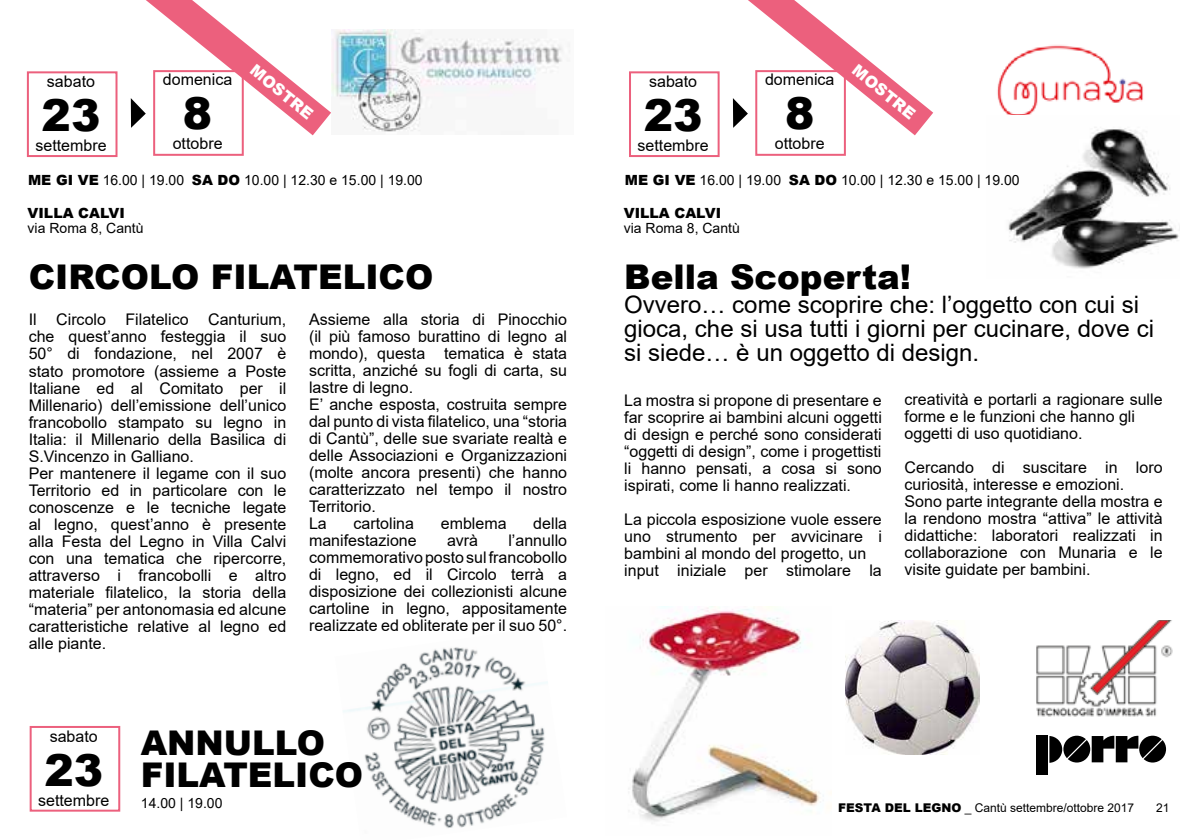
<style>
.page{position:relative;width:1191px;height:840px;background:#fff}
.page>*{position:absolute;margin:0;border:0;box-sizing:border-box;transform-origin:0 0}
.t1{font:900 44px "Arial";color:#000}
.t2{font:900 34px/32px "Arial";color:#000}
.t3{font:24px/24px "Arial";color:#000}
.t4{font:16px/17px "Arial";color:#000}
.t5{font:900 16px "Arial";color:#fff}
.t6{font:14px "Arial";color:#000}
.t7{font:900 14px "Arial";color:#000}
.t8{font:12px "Arial";color:#000}
.s1{font-weight:900}
</style>
<div class="page">
<img style="left:343px;top:647px;width:205px;height:181px">
<div style="left:27px;top:71px;width:90px;height:86px;border:2px solid #ec607d"></div>
<div style="left:30px;top:725px;width:90px;height:86px;background:#fff;border:2px solid #ec607d"></div>
<div style="left:153px;top:70px;width:91px;height:86px;border:2px solid #ec607d"></div>
<svg style="left:131px;top:0;width:200px;height:150px"></svg>
<img style="left:331px;top:30px;width:239px;height:102px">
<div style="left:629px;top:71px;width:90px;height:86px;border:2px solid #ec607d"></div>
<div style="left:755px;top:70px;width:91px;height:86px;border:2px solid #ec607d"></div>
<svg style="left:733px;top:0;width:200px;height:150px"></svg>
<img style="left:997px;top:45px;width:146px;height:70px">
<img style="left:628px;top:606px;width:196px;height:216px">
<img style="left:1008px;top:127px;width:171px;height:142px">
<img style="left:845px;top:620px;width:134px;height:134px">
<div style="left:1036px;top:735px;width:12px;height:39px;background:#000"></div>
<svg style="left:1049px;top:735px;width:117px;height:27px"></svg>
<img style="left:1036px;top:620px;width:137px;height:97px">
<p class="t5" style="left:260px;top:59px;width:77px;rotate:39deg">MOSTRE</p>
<p class="t4" style="left:163px;top:71px;width:71px">domenica</p>
<h1 class="t1" style="left:183px;top:81px;width:31px">8</h1>
<p class="t4" style="left:173px;top:135px;width:51px">ottobre</p>
<p class="t6" style="left:28px;top:170px;width:396px"><span class="s1">ME GI VE</span> 16.00 | 19.00 <span class="s1">SA DO</span> 10.00 | 12.30 e 15.00 | 19.00</p>
<p class="t4" style="left:47px;top:73px;width:50px">sabato</p>
<h1 class="t1" style="left:42px;top:83px;width:60px">23</h1>
<p class="t4" style="left:35px;top:137px;width:73px">settembre</p>
<p class="t7" style="left:28px;top:203px;width:99px">VILLA CALVI</p>
<p class="t6" style="left:28px;top:218px;width:117px">via Roma 8, Cantù</p>
<h2 class="t2" style="left:29px;top:259px;width:406px">CIRCOLO FILATELICO</h2>
<p class="t4" style="left:29px;top:311px;width:259px">Il Circolo Filatelico Canturium, che quest’anno festeggia il suo<br>50° di fondazione, nel 2007 è stato promotore (assieme a Poste<br>Italiane ed al Comitato per il<br>Millenario) dell’emissione dell’unico francobollo stampato su legno in<br>Italia: il Millenario della Basilica di<br>S.Vincenzo in Galliano.<br>Per mantenere il legame con il suo<br>Territorio ed in particolare con le conoscenze e le tecniche legate al legno, quest’anno è presente alla Festa del Legno in Villa Calvi con una tematica che ripercorre, attraverso i francobolli e altro materiale filatelico, la storia della “materia” per antonomasia ed alcune caratteristiche relative al legno ed alle piante.</p>
<p class="t4" style="left:309px;top:310px;width:259px">Assieme alla storia di Pinocchio (il più famoso burattino di legno al mondo), questa tematica è stata scritta, anziché su fogli di carta, su lastre di legno.<br>E’ anche esposta, costruita sempre dal punto di vista filatelico, una “storia di Cantù”, delle sue svariate realtà e delle Associazioni e Organizzazioni (molte ancora presenti) che hanno caratterizzato nel tempo il nostro<br>Territorio.<br>La</p>
<p class="t4" style="left:353px;top:514px;width:62px">cartolina</p>
<p class="t4" style="left:441px;top:514px;width:67px">emblema</p>
<p class="t4" style="left:533px;top:514px;width:35px">della</p>
<p class="t4" style="left:309px;top:531px;width:109px">manifestazione</p>
<p class="t4" style="left:447px;top:531px;width:33px">avrà</p>
<p class="t4" style="left:309px;top:531px;width:259px;text-align:justify;text-indent:199px">l’annullo commemorativo posto sul francobollo di legno, ed il Circolo terrà a disposizione dei collezionisti alcune cartoline in legno, appositamente realizzate ed obliterate per il suo 50°.</p>
<p class="t4" style="left:50px;top:727px;width:50px">sabato</p>
<h1 class="t1" style="left:44px;top:737px;width:60px">23</h1>
<p class="t4" style="left:38px;top:791px;width:73px">settembre</p>
<h2 class="t2" style="left:141px;top:725px;width:224px">ANNULLO<br>FILATELICO</h2>
<p class="t6" style="left:141px;top:792px;width:83px">14.00 | 19.00</p>
<p class="t4" style="left:649px;top:73px;width:50px">sabato</p>
<h1 class="t1" style="left:644px;top:83px;width:60px">23</h1>
<p class="t4" style="left:637px;top:137px;width:73px">settembre</p>
<p class="t4" style="left:765px;top:71px;width:71px">domenica</p>
<h1 class="t1" style="left:785px;top:81px;width:31px">8</h1>
<p class="t4" style="left:775px;top:135px;width:51px">ottobre</p>
<p class="t5" style="left:862px;top:59px;width:77px;rotate:39deg">MOSTRE</p>
<p class="t6" style="left:625px;top:170px;width:396px"><span class="s1">ME GI VE</span> 16.00 | 19.00 <span class="s1">SA DO</span> 10.00 | 12.30 e 15.00 | 19.00</p>
<p class="t7" style="left:624px;top:203px;width:99px">VILLA CALVI</p>
<p class="t6" style="left:624px;top:218px;width:117px">via Roma 8, Cantù</p>
<h2 class="t2" style="left:624px;top:259px;width:288px">Bella Scoperta!</h2>
<h3 class="t3" style="left:624px;top:292px;width:531px">Ovvero… come scoprire che: l’oggetto con cui si gioca, che si usa tutti i giorni per cucinare, dove ci si siede… è un oggetto di design.</h3>
<p class="t4" style="left:624px;top:391px;width:259px;text-align:justify">La mostra si propone di presentare e far scoprire ai bambini alcuni oggetti di design e perché sono considerati “oggetti di design”, come i progettisti li hanno pensati, a cosa si sono ispirati, come li hanno realizzati.</p>
<p class="t4" style="left:624px;top:510px;width:259px">La piccola esposizione vuole essere uno strumento per avvicinare i bambini al mondo del progetto, un input iniziale per stimolare la</p>
<p class="t4" style="left:904px;top:390px;width:259px">creatività e portarli a ragionare sulle forme e le funzioni che hanno gli oggetti di uso quotidiano.</p>
<p class="t4" style="left:904px;top:458px;width:259px">Cercando di suscitare in loro curiosità, interesse e emozioni.<br>Sono parte integrante della mostra e la rendono mostra “attiva” le attività didattiche: laboratori realizzati in collaborazione con Munaria e le visite guidate per bambini.</p>
<p class="t8" style="left:838px;top:798px;width:297px"><span class="s1">FESTA DEL LEGNO</span> _ Cantù settembre/ottobre 2017</p>
<p class="t8" style="left:1156px;top:798px;width:15px">21</p>
</div>
